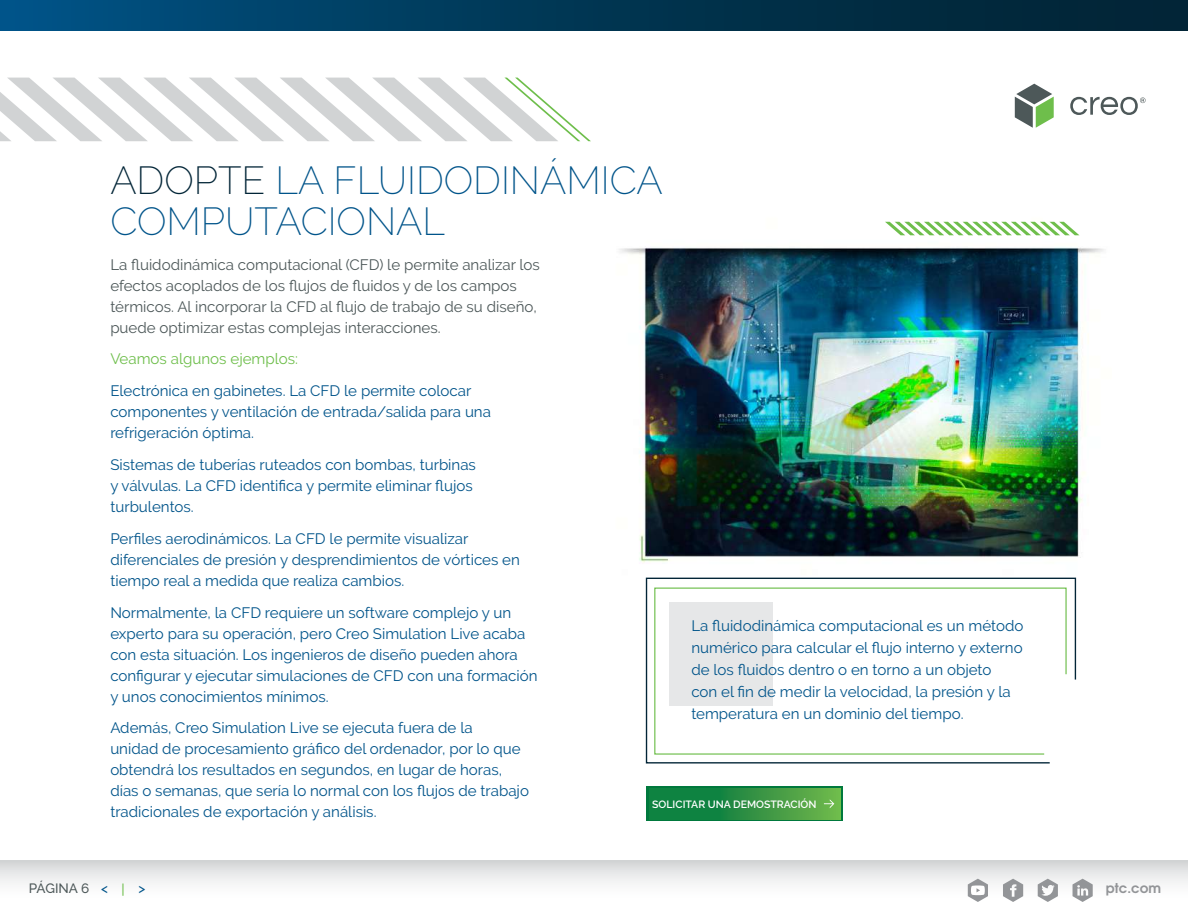
<style>
.page{position:relative;width:1188px;height:918px;background:#fff}
.page>*{position:absolute;margin:0;border:0;box-sizing:border-box;transform-origin:0 0}
.t1{font:200 39px/40.5px "PTC Raleway";color:#00548a}
.t2{font:15.15px/21px "PTC Raleway";color:#00548a}
.t3{font:15.15px/21px "PTC Raleway";color:#4d5859}
.t4{font:15.15px "PTC Raleway";color:#6ebe4b}
.t5{font:500 13.5px "PTC Raleway";color:#4d5859}
.t6{font:700 13.5px "Te X Gyre Adventor";color:#939598}
.t7{font:600 10.5px "PTC Raleway";color:#fff}
.s1{color:#022537}
.s2{color:#00548a}
.s3{color:#6ebe4b}
</style>
<div class="page">
<div style="left:0;top:861px;width:1188px;height:41px;background:linear-gradient(to bottom,#d9dadc,#fff)"></div>
<svg style="left:1073px;top:879px;width:20px;height:23px"></svg>
<svg style="left:1003px;top:879px;width:20px;height:23px"></svg>
<svg style="left:1038px;top:879px;width:20px;height:23px"></svg>
<svg style="left:968px;top:879px;width:20px;height:23px"></svg>
<svg style="left:0;top:78px;width:591px;height:63px"></svg>
<svg style="left:1070px;top:97px;width:76px;height:18px"></svg>
<svg style="left:1015px;top:84px;width:39px;height:44px"></svg>
<div style="left:1px;top:0;width:1187px;height:31px;background:linear-gradient(to right,#005081,#01202d)"></div>
<img style="left:619px;top:221px;width:485px;height:342px">
<svg style="left:645px;top:577px;width:432px;height:187px"></svg>
<svg style="left:654px;top:587px;width:413px;height:168px"></svg>
<svg style="left:885px;top:222px;width:194px;height:13px"></svg>
<svg style="left:647px;top:787px;width:196px;height:34px"></svg>
<svg style="left:649px;top:788px;width:191px;height:31px;background:#309344"></svg>
<svg style="left:824px;top:799px;width:10px;height:9px"></svg>
<h1 class="t1" style="left:110px;top:160px;width:554px"><span class="s1">ADOPTE</span> LA FLUIDODINÁMICA<br>COMPUTACIONAL</h1>
<p class="t3" style="left:110px;top:254px;width:431px">La fluidodinámica computacional (CFD) le permite analizar los efectos acoplados de los flujos de fluidos y de los campos térmicos. Al incorporar la CFD al flujo de trabajo de su diseño, puede optimizar estas complejas interacciones.</p>
<p class="t4" style="left:110px;top:350px;width:189px">Veamos algunos ejemplos:</p>
<p class="t2" style="left:110px;top:380px;width:382px">Electrónica en gabinetes. La CFD le permite colocar componentes y ventilación de entrada/salida para una refrigeración óptima.</p>
<p class="t2" style="left:110px;top:454px;width:367px">Sistemas de tuberías ruteados con bombas, turbinas y válvulas. La CFD identifica y permite eliminar flujos turbulentos.</p>
<p class="t2" style="left:110px;top:528px;width:411px">Perfiles aerodinámicos. La CFD le permite visualizar diferenciales de presión y desprendimientos de vórtices en tiempo real a medida que realiza cambios.</p>
<p class="t2" style="left:110px;top:602px;width:429px">Normalmente, la CFD requiere un software complejo y un experto para su operación, pero Creo Simulation Live acaba con esta situación. Los ingenieros de diseño pueden ahora configurar y ejecutar simulaciones de CFD con una formación y unos conocimientos mínimos.</p>
<p class="t2" style="left:110px;top:718px;width:420px">Además, Creo Simulation Live se ejecuta fuera de la<br>unidad de procesamiento gráfico del ordenador, por lo que obtendrá los resultados en segundos, en lugar de horas, días o semanas, que sería lo normal con los flujos de trabajo tradicionales de exportación y análisis.</p>
<p class="t2" style="left:691px;top:615px;width:334px;line-height:22px">La fluidodinámica computacional es un método numérico para calcular el flujo interno y externo de los fluidos dentro o en torno a un objeto<br>con el fin de medir la velocidad, la presión y la temperatura en un dominio del tiempo.</p>
<p class="t7" style="left:652px;top:798px;width:166px">SOLICITAR UNA DEMOSTRACIÓN</p>
<p class="t5" style="left:29px;top:880px;width:118px">PÁGINA 6 <span class="s2">&lt;</span> <span class="s3">|</span> <span class="s2">&gt;</span></p>
<p class="t6" style="left:1106px;top:876px;width:57px">ptc.com</p>
</div>
